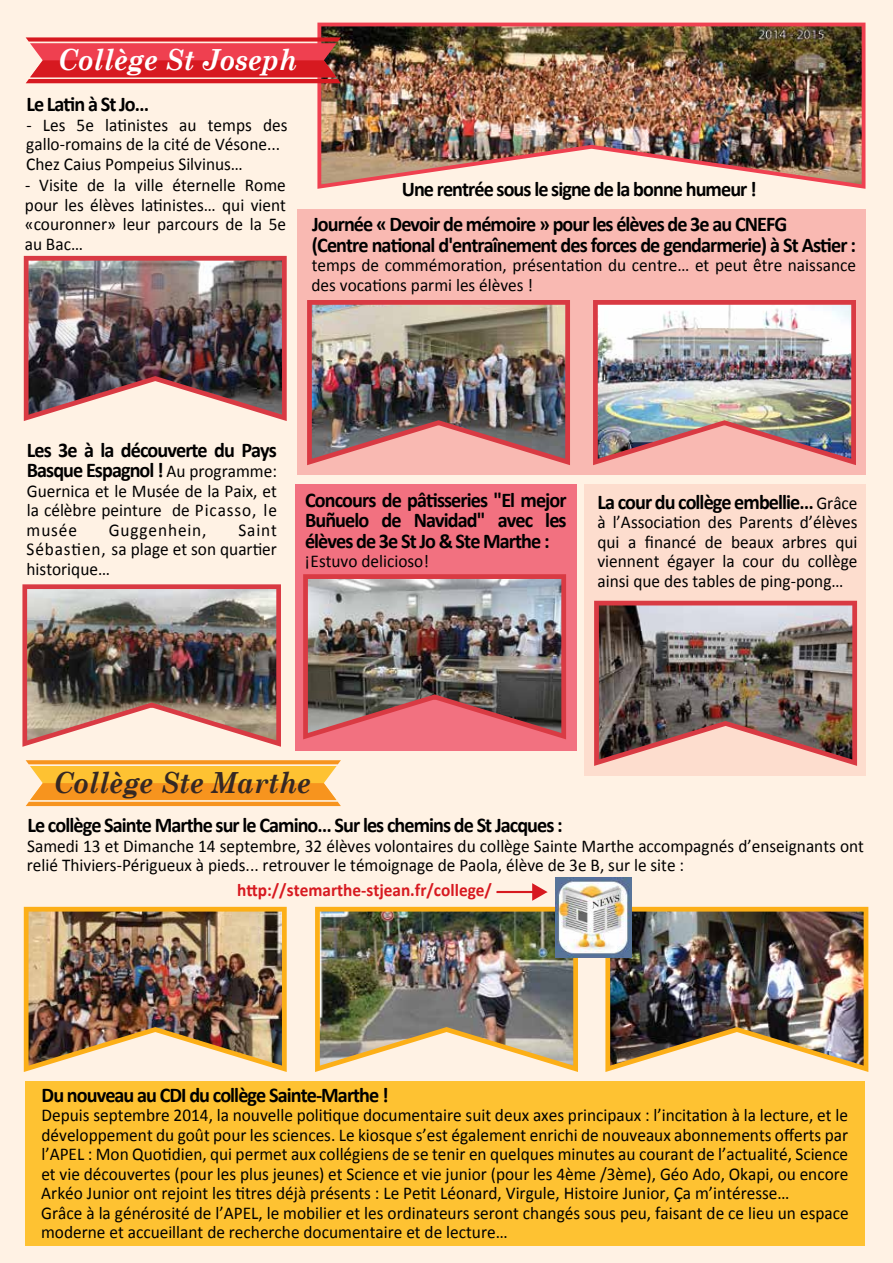
<style>
.page{position:relative;width:893px;height:1263px;background:#fff2e4}
.page>*{position:absolute;margin:0;border:0;box-sizing:border-box;transform-origin:0 0}
.t1{font:italic 700 29.1px "Century Schoolbook";color:#352824;scale:.91 1}
.t2{font:italic 700 29.1px "Century Schoolbook";color:#fff;scale:.91 1}
.t3{font:700 21px/20.2px "Calibri";letter-spacing:-.045em;color:#000;scale:.96 1}
.t4{font:18px/19.5px "Calibri";color:#000;scale:.96 1}
.t5{font:700 18px "Calibri";color:#d71920;scale:.96 1}
.t6{font:18px "Calibri";letter-spacing:.05em;color:#000;scale:.96 1}
.s1{font-weight:400;font-size:18px}
</style>
<div class="page">
<svg style="left:313px;top:22px;width:553px;height:167px"></svg>
<img style="left:321px;top:26px;width:541px;height:158px">
<div style="left:584px;top:484px;width:282px;height:292px;background:#fdddce"></div>
<div style="left:297px;top:209px;width:569px;height:266px;background:#f9b9b2"></div>
<div style="left:295px;top:484px;width:281px;height:266px;background:#f27180"></div>
<div style="left:26px;top:1081px;width:839px;height:164px;background:#fec232"></div>
<svg style="left:26px;top:37px;width:315px;height:46px;background:#df3d44"></svg>
<svg style="left:26px;top:760px;width:315px;height:46px;background:#faaf3d"></svg>
<svg style="left:23px;top:255px;width:264px;height:166px"></svg>
<svg style="left:303px;top:574px;width:263px;height:166px"></svg>
<svg style="left:23px;top:906px;width:264px;height:166px"></svg>
<svg style="left:315px;top:902px;width:268px;height:170px"></svg>
<svg style="left:598px;top:906px;width:271px;height:166px"></svg>
<svg style="left:593px;top:300px;width:263px;height:165px"></svg>
<svg style="left:307px;top:300px;width:263px;height:165px"></svg>
<svg style="left:22px;top:584px;width:259px;height:163px"></svg>
<svg style="left:594px;top:600px;width:264px;height:166px"></svg>
<img style="left:29px;top:261px;width:253px;height:154px">
<img style="left:308px;top:579px;width:253px;height:154px">
<img style="left:29px;top:911px;width:253px;height:154px">
<img style="left:320px;top:911px;width:253px;height:154px">
<img style="left:610px;top:911px;width:254px;height:154px">
<img style="left:598px;top:305px;width:253px;height:154px">
<img style="left:312px;top:305px;width:253px;height:154px">
<img style="left:27px;top:589px;width:249px;height:151px">
<img style="left:599px;top:605px;width:253px;height:154px">
<img style="left:556px;top:877px;width:76px;height:80px">
<svg style="left:496px;top:883px;width:51px;height:18px"></svg>
<h1 class="t2" style="left:58px;top:41px;width:265px">Collège St Joseph</h1>
<p class="t3" style="left:26px;top:93px;width:129px">Le Latin à St Jo…</p>
<p class="t4" style="left:26px;top:114px;width:274px">- Les 5e latinistes au temps des gallo-romains de la cité de Vésone...<br>Chez Caius Pompeius Silvinus…</p>
<p class="t4" style="left:25px;top:174px;width:274px;text-align:justify">- Visite de la ville éternelle Rome pour les élèves latinistes… qui vient «couronner» leur parcours de la 5e au Bac…</p>
<p class="t3" style="left:402px;top:178px;width:371px">Une rentrée sous le signe de la bonne humeur !</p>
<p class="t3" style="left:312px;top:213px;width:568px">Journée « Devoir de mémoire » pour les élèves de 3e au CNEFG<br>(Centre national d'entraînement des forces de gendarmerie) à St Astier :</p>
<p class="t4" style="left:311px;top:254px;width:569px">temps de commémoration, présentation du centre… et peut être naissance des vocations parmi les élèves !</p>
<p class="t3" style="left:27px;top:439px;width:262px">Les 3e à la découverte du Pays<br>Basque Espagnol ! <span class="s1">Au programme:</span></p>
<p class="t4" style="left:27px;top:480px;width:262px;text-align:justify">Guernica et le Musée de la Paix, et la célèbre peinture de Picasso, le musée</p>
<p class="t6" style="left:109px;top:519px;width:103px">Guggenhein,</p>
<p class="t4" style="left:27px;top:519px;width:262px;text-align:justify;text-indent:212px">Saint Sébastien, sa plage et son quartier historique…</p>
<p class="t3" style="left:305px;top:489px;width:274px;text-align:justify">Concours de pâtisseries "El mejor Buñuelo de Navidad" avec les élèves de 3e St Jo &amp; Ste Marthe :</p>
<p class="t4" style="left:305px;top:550px;width:131px">¡Estuvo delicioso!</p>
<p class="t3" style="left:598px;top:491px;width:272px">La cour du collège embellie… <span class="s1">Grâce</span></p>
<p class="t4" style="left:597px;top:512px;width:272px;text-align:justify">à l’Association des Parents d’élèves qui a financé de beaux arbres qui viennent égayer la cour du collège ainsi que des tables de ping-pong…</p>
<h1 class="t1" style="left:53px;top:764px;width:285px">Collège Ste Marthe</h1>
<p class="t3" style="left:28px;top:814px;width:559px">Le collège Sainte Marthe sur le Camino… Sur les chemins de St Jacques :</p>
<p class="t4" style="left:27px;top:835px;width:873px">Samedi 13 et Dimanche 14 septembre, 32 élèves volontaires du collège Sainte Marthe accompagnés d’enseignants ont relié Thiviers-Périgueux à pieds... retrouver le témoignage de Paola, élève de 3e B, sur le site :</p>
<p class="t5" style="left:237px;top:878px;width:267px">http://stemarthe-stjean.fr/college/</p>
<p class="t3" style="left:42px;top:1084px;width:363px">Du nouveau au CDI du collège Sainte-Marthe !</p>
<p class="t4" style="left:41px;top:1105px;width:843px">Depuis septembre 2014, la nouvelle politique documentaire suit deux axes principaux : l’incitation à la lecture, et le développement du goût pour les sciences. Le kiosque s’est également enrichi de nouveaux abonnements offerts par l’APEL : Mon Quotidien, qui permet aux collégiens de se tenir en quelques minutes au courant de l’actualité, Science et vie découvertes (pour les plus jeunes) et Science et vie junior (pour les 4ème /3ème), Géo Ado, Okapi, ou encore Arkéo Junior ont rejoint les titres déjà présents : Le Petit Léonard, Virgule, Histoire Junior, Ça m’intéresse…<br>Grâce à la générosité de l’APEL, le mobilier et les ordinateurs seront changés sous peu, faisant de ce lieu un espace moderne et accueillant de recherche documentaire et de lecture…</p>
</div>
